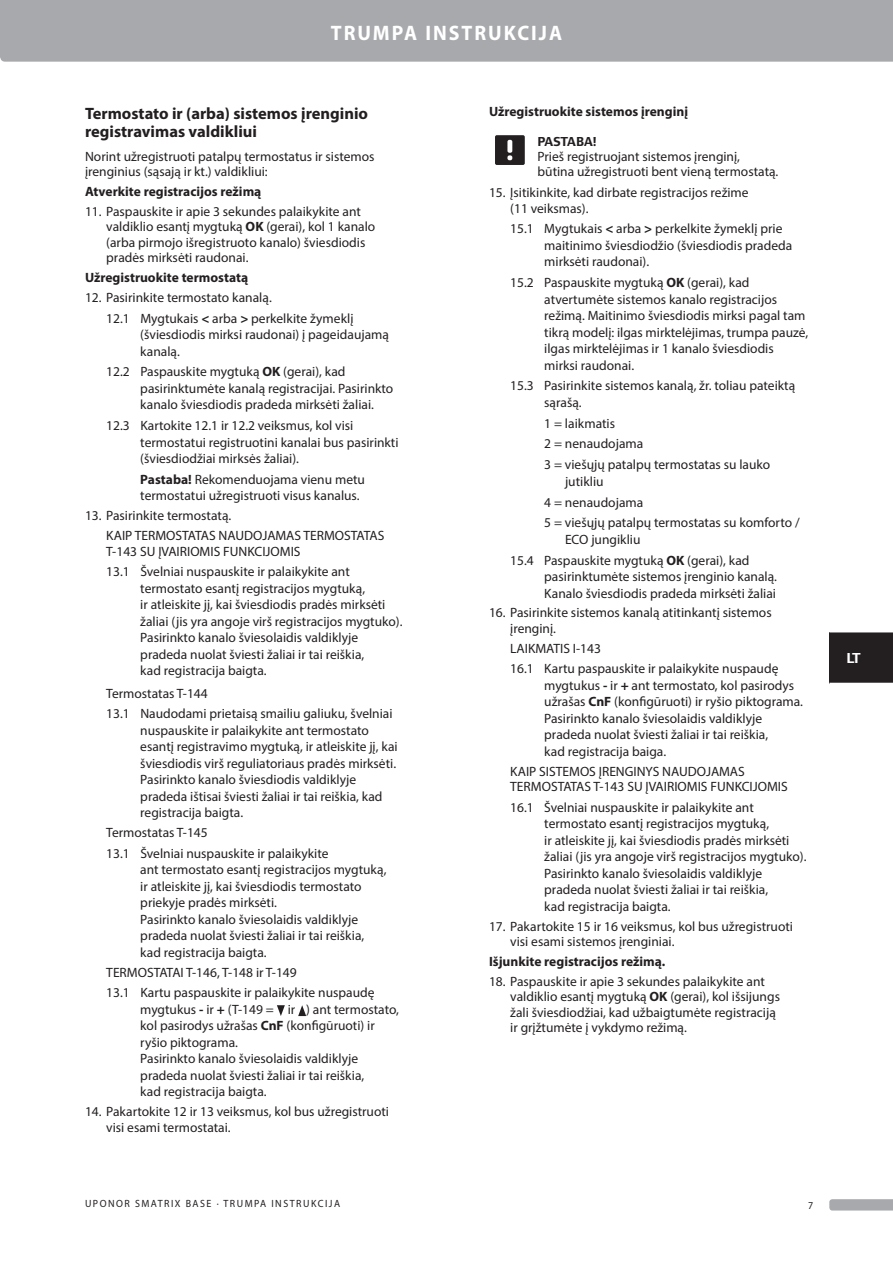
<style>
.page{position:relative;width:893px;height:1263px;background:#fff}
.page>*{position:absolute;margin:0;border:0;box-sizing:border-box;transform-origin:0 0}
.t1{font:700 21px "Myriad Pro";letter-spacing:.1em;color:#fff;scale:.95 1}
.Attention_flashes_bl{font:700 16.5px/18px "Myriad Pro";color:#231f20}
.t2{font:700 15px "Foundry Form Sans";color:#fff}
.Inside_Body_indentat{font:13.5px/16.5px "Myriad Pro";color:#231f20}
.Inside_Body_copy{font:13.5px/15.5px "Myriad Pro";color:#231f20}
.Inside_Subheading_bl{font:700 13.5px "Myriad Pro";color:#231f20}
.Inside_Body_notifica{font:700 13.5px "Foundry Form Sans";letter-spacing:-.01em;color:#231f20}
.t3{font:10.5px "Myriad Pro";letter-spacing:.15em;color:#231f20;scale:.95 1}
.s1{font-weight:700}
</style>
<div class="page">
<div style="left:829px;top:632px;width:64px;height:51px;background:#231f20"></div>
<svg style="left:277px;top:1005px;width:8px;height:11px"></svg>
<svg style="left:298px;top:1005px;width:8px;height:11px"></svg>
<div style="left:495px;top:135px;width:30px;height:30px;background:#231f20;border-radius:2px"></div>
<div style="left:507px;top:140px;width:5px;height:13px;background:#fff;border-radius:2px"></div>
<svg style="left:507px;top:155px;width:5px;height:5px"></svg>
<div style="left:0;top:0;width:893px;height:62px;background:#a8a9ad"></div>
<svg style="left:829px;top:1199px;width:64px;height:11px"></svg>
<h1 class="t1" style="left:331px;top:19px;width:245px">TRUMPA INSTRUKCIJA</h1>
<p class="Attention_flashes_bl" style="left:85px;top:104px;width:285px">Termostato ir (arba) sistemos įrenginio registravimas valdikliui</p>
<p class="Inside_Body_copy" style="left:85px;top:148px;width:291px">Norint užregistruoti patalpų termostatus ir sistemos įrenginius (sąsają ir kt.) valdikliui:</p>
<p class="Inside_Subheading_bl" style="left:85px;top:183px;width:178px">Atverkite registracijos režimą</p>
<p class="Inside_Body_indentat" style="left:106px;top:203px;width:271px;line-height:15.5px;text-indent:-21px">11. Paspauskite ir apie 3 sekundes palaikykite ant valdiklio esantį mygtuką <span class="s1">OK</span> (gerai), kol 1 kanalo (arba pirmojo išregistruoto kanalo) šviesdiodis pradės mirksėti raudonai.</p>
<p class="Inside_Subheading_bl" style="left:85px;top:269px;width:165px">Užregistruokite termostatą</p>
<p class="Inside_Body_indentat" style="left:85px;top:289px;width:188px">12. Pasirinkite termostato kanalą.</p>
<p class="Inside_Body_indentat" style="left:140px;top:310px;width:250px;text-indent:-34px">12.1 Mygtukais <span class="s1">&lt;</span> arba <span class="s1">&gt;</span> perkelkite žymeklį (šviesdiodis mirksi raudonai) į pageidaujamą kanalą.</p>
<p class="Inside_Body_indentat" style="left:140px;top:363px;width:254px;text-indent:-34px">12.2 Paspauskite mygtuką <span class="s1">OK</span> (gerai), kad pasirinktumėte kanalą registracijai. Pasirinkto kanalo šviesdiodis pradeda mirksėti žaliai.</p>
<p class="Inside_Body_indentat" style="left:140px;top:417px;width:260px;text-indent:-34px">12.3 Kartokite 12.1 ir 12.2 veiksmus, kol visi termostatui registruotini kanalai bus pasirinkti (šviesdiodžiai mirksės žaliai).</p>
<p class="Inside_Body_indentat" style="left:140px;top:471px;width:226px"><span class="s1">Pastaba!</span> Rekomenduojama vienu metu termostatui užregistruoti visus kanalus.</p>
<p class="Inside_Body_indentat" style="left:85px;top:507px;width:148px">13. Pasirinkite termostatą.</p>
<p class="Inside_Body_indentat" style="left:106px;top:527px;width:280px;line-height:15.6px">KAIP TERMOSTATAS NAUDOJAMAS TERMOSTATAS<br>T-143 SU ĮVAIRIOMIS FUNKCIJOMIS</p>
<p class="Inside_Body_indentat" style="left:140px;top:563px;width:264px;text-indent:-34px">13.1 Švelniai nuspauskite ir palaikykite ant termostato esantį registracijos mygtuką,<br>ir atleiskite jį, kai šviesdiodis pradės mirksėti žaliai (jis yra angoje virš registracijos mygtuko).<br>Pasirinkto kanalo šviesolaidis valdiklyje pradeda nuolat šviesti žaliai ir tai reiškia,<br>kad registracija baigta.</p>
<p class="Inside_Body_indentat" style="left:106px;top:685px;width:103px">Termostatas T-144</p>
<p class="Inside_Body_indentat" style="left:140px;top:705px;width:259px;text-indent:-34px">13.1 Naudodami prietaisą smailiu galiuku, švelniai nuspauskite ir palaikykite ant termostato esantį registravimo mygtuką, ir atleiskite jį, kai šviesdiodis virš reguliatoriaus pradės mirksėti.<br>Pasirinkto kanalo šviesdiodis valdiklyje pradeda ištisai šviesti žaliai ir tai reiškia, kad registracija baigta.</p>
<p class="Inside_Body_indentat" style="left:106px;top:824px;width:103px">Termostatas T-145</p>
<p class="Inside_Body_indentat" style="left:140px;top:845px;width:248px;text-indent:-34px">13.1 Švelniai nuspauskite ir palaikykite<br>ant termostato esantį registracijos mygtuką, ir atleiskite jį, kai šviesdiodis termostato priekyje pradės mirksėti.<br>Pasirinkto kanalo šviesolaidis valdiklyje pradeda nuolat šviesti žaliai ir tai reiškia, kad registracija baigta.</p>
<p class="Inside_Body_indentat" style="left:106px;top:964px;width:192px">TERMOSTATAI T-146, T-148 ir T-149</p>
<p class="Inside_Body_indentat" style="left:140px;top:984px;width:260px;text-indent:-34px">13.1 Kartu paspauskite ir palaikykite nuspaudę mygtukus <span class="s1">-</span> ir <span class="s1">+</span> (T-149 = ir ) ant termostato, kol pasirodys užrašas <span class="s1">CnF</span> (konfigūruoti) ir ryšio piktograma.<br>Pasirinkto kanalo šviesolaidis valdiklyje pradeda nuolat šviesti žaliai ir tai reiškia,<br>kad registracija baigta.</p>
<p class="Inside_Body_indentat" style="left:106px;top:1104px;width:284px;line-height:15.5px;text-indent:-21px">14. Pakartokite 12 ir 13 veiksmus, kol bus užregistruoti visi esami termostatai.</p>
<p class="Inside_Subheading_bl" style="left:489px;top:103px;width:201px">Užregistruokite sistemos įrenginį</p>
<p class="Inside_Body_notifica" style="left:537px;top:134px;width:61px">PASTABA!</p>
<p class="Inside_Body_copy" style="left:537px;top:148px;width:242px;line-height:15px">Prieš registruojant sistemos įrenginį, būtina užregistruoti bent vieną termostatą.</p>
<p class="Inside_Body_indentat" style="left:510px;top:185px;width:240px;line-height:15.6px;text-indent:-21px">15. Įsitikinkite, kad dirbate registracijos režime (11 veiksmas).</p>
<p class="Inside_Body_indentat" style="left:544px;top:220px;width:249px;text-indent:-34px">15.1 Mygtukais <span class="s1">&lt;</span> arba <span class="s1">&gt;</span> perkelkite žymeklį prie maitinimo šviesdiodžio (šviesdiodis pradeda mirksėti raudonai).</p>
<p class="Inside_Body_indentat" style="left:544px;top:274px;width:265px;text-indent:-34px">15.2 Paspauskite mygtuką <span class="s1">OK</span> (gerai), kad atvertumėte sistemos kanalo registracijos režimą. Maitinimo šviesdiodis mirksi pagal tam tikrą modelį: ilgas mirktelėjimas, trumpa pauzė, ilgas mirktelėjimas ir 1 kanalo šviesdiodis mirksi raudonai.</p>
<p class="Inside_Body_indentat" style="left:544px;top:377px;width:252px;text-indent:-34px">15.3 Pasirinkite sistemos kanalą, žr. toliau pateiktą sąrašą.</p>
<p class="Inside_Body_indentat" style="left:544px;top:415px;width:72px">1 = laikmatis</p>
<p class="Inside_Body_indentat" style="left:544px;top:435px;width:100px">2 = nenaudojama</p>
<p class="Inside_Body_indentat" style="left:565px;top:456px;width:207px;text-indent:-21px">3 = viešųjų patalpų termostatas su lauko jutikliu</p>
<p class="Inside_Body_indentat" style="left:544px;top:493px;width:100px">4 = nenaudojama</p>
<p class="Inside_Body_indentat" style="left:565px;top:514px;width:236px;text-indent:-21px">5 = viešųjų patalpų termostatas su komforto /<br>ECO jungikliu</p>
<p class="Inside_Body_indentat" style="left:544px;top:551px;width:234px;text-indent:-34px">15.4 Paspauskite mygtuką <span class="s1">OK</span> (gerai), kad pasirinktumėte sistemos įrenginio kanalą.<br>Kanalo šviesdiodis pradeda mirksėti žaliai</p>
<p class="Inside_Body_indentat" style="left:510px;top:605px;width:263px;line-height:15.5px;text-indent:-21px">16. Pasirinkite sistemos kanalą atitinkantį sistemos įrenginį.</p>
<p class="Inside_Body_indentat" style="left:510px;top:640px;width:92px">LAIKMATIS I-143</p>
<p class="Inside_Body_indentat" style="left:544px;top:660px;width:260px;text-indent:-34px">16.1 Kartu paspauskite ir palaikykite nuspaudę mygtukus <span class="s1">-</span> ir <span class="s1">+</span> ant termostato, kol pasirodys užrašas <span class="s1">CnF</span> (konfigūruoti) ir ryšio piktograma.<br>Pasirinkto kanalo šviesolaidis valdiklyje pradeda nuolat šviesti žaliai ir tai reiškia,<br>kad registracija baiga.</p>
<p class="Inside_Body_indentat" style="left:510px;top:763px;width:279px;line-height:15.6px">KAIP SISTEMOS ĮRENGINYS NAUDOJAMAS<br>TERMOSTATAS T-143 SU ĮVAIRIOMIS FUNKCIJOMIS</p>
<p class="Inside_Body_indentat" style="left:544px;top:799px;width:264px;text-indent:-34px">16.1 Švelniai nuspauskite ir palaikykite ant termostato esantį registracijos mygtuką,<br>ir atleiskite jį, kai šviesdiodis pradės mirksėti žaliai (jis yra angoje virš registracijos mygtuko).<br>Pasirinkto kanalo šviesolaidis valdiklyje pradeda nuolat šviesti žaliai ir tai reiškia,<br>kad registracija baigta.</p>
<p class="Inside_Body_indentat" style="left:510px;top:918px;width:284px;line-height:15.6px;text-indent:-21px">17. Pakartokite 15 ir 16 veiksmus, kol bus užregistruoti visi esami sistemos įrenginiai.</p>
<p class="Inside_Subheading_bl" style="left:489px;top:953px;width:178px">Išjunkite registracijos režimą.</p>
<p class="Inside_Body_indentat" style="left:510px;top:973px;width:271px;line-height:15.6px;text-indent:-21px">18. Paspauskite ir apie 3 sekundes palaikykite ant valdiklio esantį mygtuką <span class="s1">OK</span> (gerai), kol išsijungs žali šviesdiodžiai, kad užbaigtumėte registraciją ir grįžtumėte į vykdymo režimą.</p>
<p class="t3" style="left:85px;top:1197px;width:270px">UPONOR SMATRIX BASE · TRUMPA INSTRUKCIJA</p>
<p class="t3" style="left:808px;top:1199px;width:7px">7</p>
<p class="t2" style="left:846px;top:650px;width:16px">LT</p>
</div>
